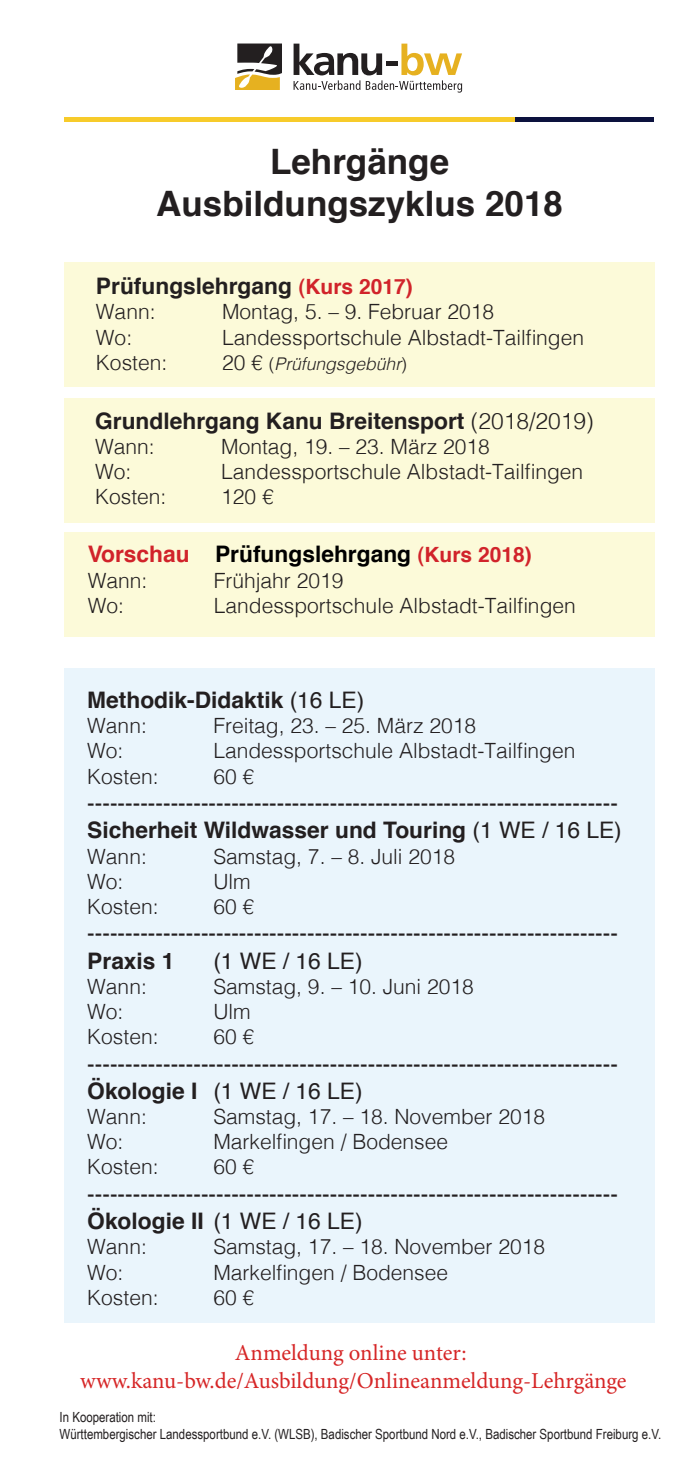
<style>
.page{position:relative;width:700px;height:1474px;background:#fff}
.page>*{position:absolute;margin:0;border:0;box-sizing:border-box;transform-origin:0 0}
.t1{font:700 35px "Helvetica";color:#231f20}
.t2{font:22.75px "Helvetica";color:#231f20}
.t3{font:700 22.75px "Helvetica";color:#231f20}
.t4{font:22.75px "Minion Pro";letter-spacing:-.005em;color:#d62627}
.t5{font:700 22.75px "Helvetica";color:#000}
.t6{font:300 21px "Helvetica";color:#231f20}
.t7{font:italic 300 17.5px "Helvetica";color:#231f20}
.t8{font:14px "Arial Narrow";color:#231f20}
.s1{font-size:21px;color:#d1232a}
.s2{font-style:normal;font-size:21px}
.s3{font-style:normal}
.s4{font-weight:300}
.s5{color:#d1232a}
.s6{font-weight:400}
.s7{font-weight:700}
</style>
<div class="page">
<div style="left:64px;top:398px;width:590px;height:124px;background:#fcfad9"></div>
<div style="left:64px;top:262px;width:590px;height:125px;background:#fcfad9"></div>
<div style="left:64px;top:668px;width:590px;height:654px;background:#eaf5fc"></div>
<svg style="left:293px;top:44px;width:169px;height:49px"></svg>
<svg style="left:235px;top:44px;width:47px;height:46px"></svg>
<div style="left:64px;top:117px;width:474px;height:5px;background:#f7cb2a"></div>
<div style="left:514px;top:117px;width:139px;height:5px;background:#0c123e"></div>
<div style="left:64px;top:532px;width:590px;height:104px;background:#fcfad9"></div>
<p class="t1" style="left:270px;top:134px;width:180px">Lehrgänge</p>
<p class="t1" style="left:156px;top:176px;width:408px">Ausbildungszyklus 2018</p>
<p class="t3" style="left:96px;top:268px;width:318px">Prüfungslehrgang <span class="s1">(Kurs 2017)</span></p>
<p class="t6" style="left:96px;top:294px;width:61px">Wann:</p>
<p class="t6" style="left:222px;top:294px;width:273px">Montag, 5. – 9. Februar 2018</p>
<p class="t6" style="left:96px;top:319px;width:38px">Wo:</p>
<p class="t6" style="left:222px;top:319px;width:363px">Landessportschule Albstadt-Tailfingen</p>
<p class="t6" style="left:96px;top:344px;width:73px">Kosten:</p>
<p class="t7" style="left:222px;top:349px;width:186px"><span class="s2">20 €</span> <span class="s3">(</span>Prüfungsgebühr<span class="s3">)</span></p>
<p class="t3" style="left:95px;top:402px;width:500px">Grundlehrgang Kanu Breitensport <span class="s4">(2018/2019)</span></p>
<p class="t6" style="left:95px;top:428px;width:61px">Wann:</p>
<p class="t6" style="left:221px;top:428px;width:270px">Montag, 19. – 23. März 2018</p>
<p class="t6" style="left:95px;top:454px;width:38px">Wo:</p>
<p class="t6" style="left:221px;top:454px;width:363px">Landessportschule Albstadt-Tailfingen</p>
<p class="t6" style="left:95px;top:479px;width:73px">Kosten:</p>
<p class="t6" style="left:221px;top:479px;width:54px">120 €</p>
<p class="t5" style="left:88px;top:536px;width:445px"><span class="s5">Vorschau</span> Prüfungslehrgang <span class="s1">(Kurs 2018)</span></p>
<p class="t6" style="left:88px;top:562px;width:61px">Wann:</p>
<p class="t6" style="left:214px;top:562px;width:131px">Frühjahr 2019</p>
<p class="t6" style="left:88px;top:587px;width:38px">Wo:</p>
<p class="t6" style="left:214px;top:587px;width:363px">Landessportschule Albstadt-Tailfingen</p>
<p class="t3" style="left:87px;top:681px;width:278px">Methodik-Didaktik <span class="s6">(16 LE)</span></p>
<p class="t6" style="left:87px;top:708px;width:61px">Wann:</p>
<p class="t6" style="left:213px;top:708px;width:264px">Freitag, 23. – 25. März 2018</p>
<p class="t6" style="left:87px;top:733px;width:38px">Wo:</p>
<p class="t6" style="left:213px;top:733px;width:363px">Landessportschule Albstadt-Tailfingen</p>
<p class="t6" style="left:87px;top:758px;width:73px">Kosten:</p>
<p class="t6" style="left:213px;top:758px;width:42px">60 €</p>
<p class="t2" style="left:87px;top:785px;width:532px">----------------------------------------------------------------------</p>
<p class="t3" style="left:87px;top:812px;width:536px">Sicherheit Wildwasser und Touring <span class="s6">(1 WE / 16 LE)</span></p>
<p class="t6" style="left:87px;top:838px;width:61px">Wann:</p>
<p class="t6" style="left:213px;top:838px;width:243px">Samstag, 7. – 8. Juli 2018</p>
<p class="t6" style="left:87px;top:863px;width:38px">Wo:</p>
<p class="t6" style="left:213px;top:863px;width:39px">Ulm</p>
<p class="t6" style="left:87px;top:888px;width:73px">Kosten:</p>
<p class="t6" style="left:213px;top:888px;width:42px">60 €</p>
<p class="t2" style="left:87px;top:915px;width:532px">----------------------------------------------------------------------</p>
<p class="t3" style="left:87px;top:942px;width:89px">Praxis 1</p>
<p class="t2" style="left:213px;top:943px;width:151px">(1 WE / 16 LE)</p>
<p class="t6" style="left:87px;top:968px;width:61px">Wann:</p>
<p class="t6" style="left:213px;top:968px;width:262px">Samstag, 9. – 10. Juni 2018</p>
<p class="t6" style="left:87px;top:993px;width:38px">Wo:</p>
<p class="t6" style="left:213px;top:993px;width:39px">Ulm</p>
<p class="t6" style="left:87px;top:1018px;width:73px">Kosten:</p>
<p class="t6" style="left:213px;top:1018px;width:42px">60 €</p>
<p class="t2" style="left:87px;top:1045px;width:532px">----------------------------------------------------------------------</p>
<p class="t2" style="left:87px;top:1073px;width:277px"><span class="s7">Ökologie I</span> (1 WE / 16 LE)</p>
<p class="t6" style="left:87px;top:1098px;width:61px">Wann:</p>
<p class="t6" style="left:213px;top:1098px;width:333px">Samstag, 17. – 18. November 2018</p>
<p class="t6" style="left:87px;top:1123px;width:38px">Wo:</p>
<p class="t6" style="left:213px;top:1123px;width:236px">Markelfingen / Bodensee</p>
<p class="t6" style="left:87px;top:1149px;width:73px">Kosten:</p>
<p class="t6" style="left:213px;top:1149px;width:42px">60 €</p>
<p class="t2" style="left:87px;top:1176px;width:532px">----------------------------------------------------------------------</p>
<p class="t3" style="left:87px;top:1202px;width:277px">Ökologie II <span class="s6">(1 WE / 16 LE)</span></p>
<p class="t6" style="left:87px;top:1228px;width:61px">Wann:</p>
<p class="t6" style="left:213px;top:1228px;width:333px">Samstag, 17. – 18. November 2018</p>
<p class="t6" style="left:87px;top:1254px;width:38px">Wo:</p>
<p class="t6" style="left:213px;top:1254px;width:236px">Markelfingen / Bodensee</p>
<p class="t6" style="left:87px;top:1279px;width:73px">Kosten:</p>
<p class="t6" style="left:213px;top:1279px;width:42px">60 €</p>
<p class="t4" style="left:235px;top:1337px;width:233px">Anmeldung online unter:</p>
<p class="t4" style="left:80px;top:1364px;width:547px">www.kanu-bw.de/Ausbildung/Onlineanmeldung-Lehrgänge</p>
<p class="t8" style="left:60px;top:1406px;width:98px">In Kooperation mit:</p>
<p class="t8" style="left:60px;top:1423px;width:603px">Württembergischer Landessportbund e.V. (WLSB), Badischer Sportbund Nord e.V., Badischer Sportbund Freiburg e.V.</p>
</div>
